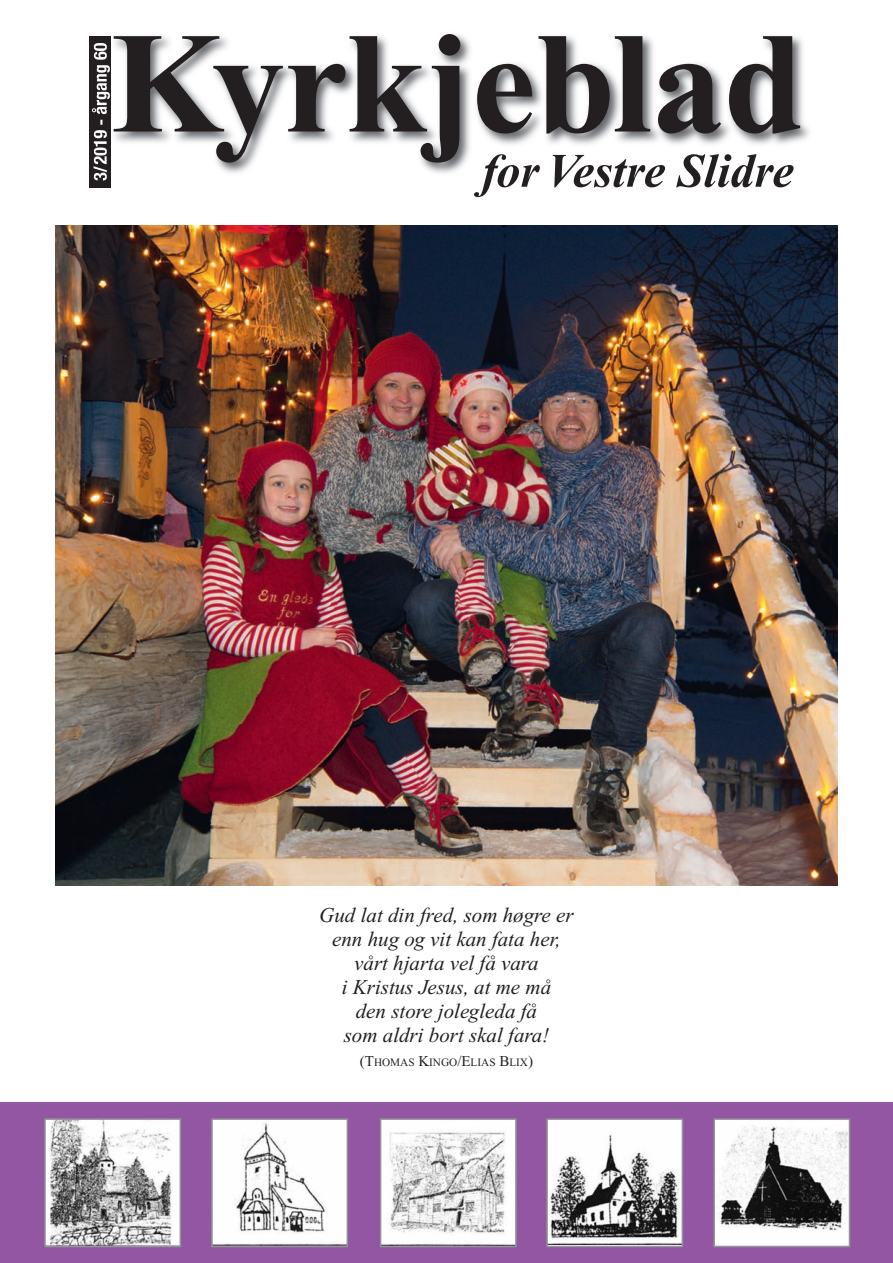
<style>
.page{position:relative;width:893px;height:1263px;background:#fff}
.page>*{position:absolute;margin:0;border:0;box-sizing:border-box;transform-origin:0 0}
.t1{font:700 144px "Times New Roman";letter-spacing:-.005em;color:#231f20}
.t2{font:italic 21px/24px "Times New Roman";color:#231f20;text-align:center}
.t3{font:11.25px "Times New Roman";color:#231f20}
.s1{font-size:15px}
</style>
<div class="page">
<div style="left:0;top:1102px;width:893px;height:161px;background:#9256a3"></div>
<img style="left:89px;top:34px;width:720px;height:164px">
<img style="left:89px;top:36px;width:22px;height:151px">
<svg style="left:94px;top:166px;width:13px;height:15px"></svg>
<img style="left:92px;top:108px;width:15px;height:56px">
<img style="left:474px;top:154px;width:245px;height:43px">
<img style="left:47px;top:1121px;width:131px;height:123px">
<div style="left:44px;top:1118px;width:137px;height:129px;border:2px solid #939598"></div>
<img style="left:214px;top:1121px;width:131px;height:123px">
<div style="left:211px;top:1118px;width:137px;height:129px;border:2px solid #939598"></div>
<img style="left:383px;top:1121px;width:131px;height:123px">
<div style="left:380px;top:1118px;width:137px;height:129px;border:2px solid #939598"></div>
<img style="left:549px;top:1121px;width:131px;height:123px">
<div style="left:546px;top:1118px;width:137px;height:129px;border:2px solid #939598"></div>
<img style="left:716px;top:1121px;width:131px;height:123px">
<div style="left:713px;top:1118px;width:137px;height:129px;border:2px solid #939598"></div>
<img style="left:55px;top:225px;width:783px;height:661px">
<h1 class="t1" style="left:111px;top:36px;width:694px">Kyrkjeblad</h1>
<p class="t2" style="left:319px;top:905px;width:256px">Gud lat din fred, som høgre er enn hug og vit kan fata her, vårt hjarta vel få vara<br>i Kristus Jesus, at me må<br>den store jolegleda få<br>som aldri bort skal fara!</p>
<p class="t3" style="left:360px;top:1058px;width:175px"><span class="s1">(T</span>HOMAS <span class="s1">K</span>INGO<span class="s1">/E</span>LIAS <span class="s1">B</span>LIX<span class="s1">)</span></p>
</div>
